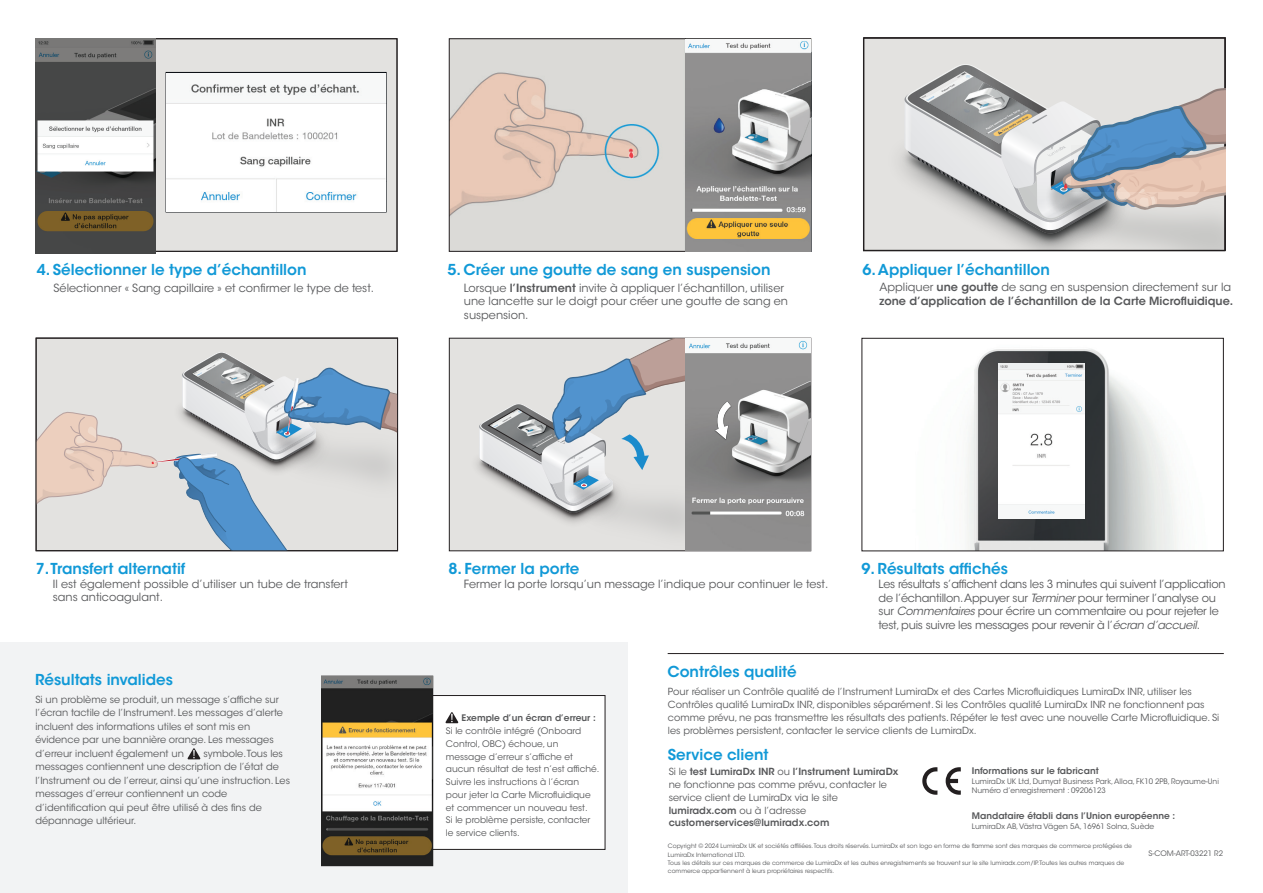
<style>
.page{position:relative;width:1263px;height:893px;background:#fff}
.page>*{position:absolute;margin:0;border:0;box-sizing:border-box;transform-origin:0 0}
.t1{font:600 15px "ITC Avant Garde Std";color:#1199d7}
.t2{font:11.25px/13.5px "ITC Avant Garde Std";color:#57585a}
.t3{font:11.25px/13.5px "ITC Avant Garde Std";letter-spacing:-.02em;color:#57585a}
.t4{font:600 11.25px/13.5px "ITC Avant Garde Std";color:#57585a}
.t5{font:9.75px/13.5px "ITC Avant Garde Std";color:#57585a}
.t6{font:9px/12.8px "ITC Avant Garde Std";color:#57585a}
.t7{font:600 9px "ITC Avant Garde Std";color:#57585a}
.t8{font:7.5px/9.8px "ITC Avant Garde Std";color:#57585a}
.t9{font:6px/8.2px "ITC Avant Garde Std";color:#57585a}
.s1{font-weight:600}
.s2{font-weight:400}
.s3{font-style:italic}
</style>
<div class="page">
<div style="left:36px;top:338px;width:362px;height:213px;background:#e3e2e0"></div>
<img style="left:450px;top:38px;width:361px;height:212px">
<div style="left:0;top:643px;width:628px;height:250px;background:#f2f3f4"></div>
<div style="left:425px;top:695px;width:180px;height:155px;background:#fff;border:1px solid #231f20"></div>
<svg style="left:445px;top:712px;width:13px;height:11px"></svg>
<hr style="left:668px;top:653px;width:556px;height:1px;background:#231f20">
<svg style="left:187px;top:748px;width:14px;height:11px"></svg>
<svg style="left:945px;top:767px;width:16px;height:28px"></svg>
<svg style="left:922px;top:767px;width:15px;height:28px"></svg>
<svg style="left:966px;top:349px;width:212px;height:200px"></svg>
<img style="left:998px;top:364px;width:87px;height:154px">
<div style="left:862px;top:338px;width:361px;height:213px;border:1px solid #231f20"></div>
<div style="left:35px;top:39px;width:362px;height:213px;background:#e3e2e0"></div>
<div style="left:863px;top:38px;width:362px;height:213px;background:#e3e2e0"></div>
<div style="left:166px;top:72px;width:220px;height:140px;border:1px solid #03070d"></div>
<div style="left:449px;top:338px;width:362px;height:213px;background:#e3e2e0;border:1px solid #231f20"></div>
<img style="left:667px;top:513px;width:19px;height:38px">
<img style="left:651px;top:513px;width:16px;height:38px">
<img style="left:520px;top:513px;width:131px;height:38px">
<svg style="left:479px;top:338px;width:207px;height:175px"></svg>
<img style="left:1010px;top:233px;width:215px;height:17px">
<svg style="left:904px;top:64px;width:321px;height:169px"></svg>
<div style="left:449px;top:39px;width:362px;height:213px;border:1px solid #231f20"></div>
<img style="left:685px;top:39px;width:125px;height:212px">
<img style="left:36px;top:38px;width:120px;height:215px">
<img style="left:167px;top:74px;width:218px;height:137px">
<img style="left:686px;top:338px;width:124px;height:213px">
<img style="left:687px;top:373px;width:121px;height:177px">
<img style="left:322px;top:676px;width:111px;height:189px">
<svg style="left:36px;top:352px;width:361px;height:199px"></svg>
<h1 class="t1" style="left:37px;top:260px;width:271px">4. Sélectionner le type d’échantillon</h1>
<p class="t2" style="left:54px;top:281px;width:322px">Sélectionner « Sang capillaire » et confirmer le type de test.</p>
<h1 class="t1" style="left:447px;top:260px;width:324px">5. Créer une goutte de sang en suspension</h1>
<p class="t2" style="left:464px;top:281px;width:326px">Lorsque <span class="s1">l’Instrument</span> invite à appliquer l’échantillon, utiliser une lancette sur le doigt pour créer une goutte de sang en suspension.</p>
<h1 class="t1" style="left:862px;top:260px;width:189px">6. Appliquer l’échantillon</h1>
<p class="t4" style="left:879px;top:280px;width:355px"><span class="s2">Appliquer</span> une goutte <span class="s2">de sang en suspension directement sur la </span>zone d’application de l’échantillon de la Carte Microfluidique.</p>
<h1 class="t1" style="left:36px;top:559px;width:151px">7. Transfert alternatif</h1>
<h1 class="t1" style="left:861px;top:559px;width:148px">9. Résultats affichés</h1>
<h1 class="t1" style="left:449px;top:559px;width:132px">8. Fermer la porte</h1>
<p class="t2" style="left:53px;top:577px;width:297px">Il est également possible d’utiliser un tube de transfert</p>
<p class="t2" style="left:464px;top:578px;width:366px">Fermer la porte lorsqu’un message l’indique pour continuer le test.</p>
<p class="t2" style="left:53px;top:590px;width:112px">sans anticoagulant.</p>
<p class="t3" style="left:878px;top:578px;width:349px">Les résultats s’affichent dans les 3 minutes qui suivent l’application de l’échantillon. Appuyer sur <span class="s3">Terminer</span> pour terminer l’analyse ou sur <span class="s3">Commentaires</span> pour écrire un commentaire ou pour rejeter le test, puis suivre les messages pour revenir à l’<span class="s3">écran d’accueil</span>.</p>
<h1 class="t1" style="left:35px;top:670px;width:139px">Résultats invalides</h1>
<p class="t5" style="left:35px;top:693px;width:249px">Si un problème se produit, un message s’affiche sur l’écran tactile de l’Instrument. Les messages d’alerte incluent des informations utiles et sont mis en évidence par une bannière orange. Les messages d’erreur incluent également un</p>
<p class="t5" style="left:35px;top:747px;width:256px;text-indent:168px">symbole. Tous les messages contiennent une description de l’état de l’Instrument ou de l’erreur, ainsi qu’une instruction. Les messages d’erreur contiennent un code d’identification qui peut être utilisé à des fins de dépannage ultérieur.</p>
<p class="t7" style="left:462px;top:712px;width:136px">Exemple d’un écran d’erreur :</p>
<p class="t6" style="left:446px;top:724px;width:155px">Si le contrôle intégré (Onboard<br>Control, OBC) échoue, un message d’erreur s’affiche et aucun résultat de test n’est affiché.<br>Suivre les instructions à l’écran pour jeter la Carte Microfluidique et commencer un nouveau test.<br>Si le problème persiste, contacter le service clients.</p>
<h1 class="t1" style="left:667px;top:662px;width:131px">Contrôles qualité</h1>
<p class="t5" style="left:668px;top:685px;width:553px;line-height:12.8px">Pour réaliser un Contrôle qualité de l’Instrument LumiraDx et des Cartes Microfluidiques LumiraDx INR, utiliser les Contrôles qualité LumiraDx INR, disponibles séparément. Si les Contrôles qualité LumiraDx INR ne fonctionnent pas comme prévu, ne pas transmettre les résultats des patients. Répéter le test avec une nouvelle Carte Microfluidique. Si les problèmes persistent, contacter le service clients de LumiraDx.</p>
<h1 class="t1" style="left:668px;top:745px;width:102px">Service client</h1>
<p class="t5" style="left:669px;top:766px;width:231px;line-height:12.8px">Si le <span class="s1">test LumiraDx INR</span> ou <span class="s1">l’Instrument LumiraDx </span>ne fonctionne pas comme prévu, contacter le service client de LumiraDx via le site <span class="s1">lumiradx.com</span> ou à l’adresse <span class="s1">customerservices@lumiradx.com</span></p>
<p class="t7" style="left:972px;top:765px;width:128px">Informations sur le fabricant</p>
<p class="t8" style="left:972px;top:776px;width:249px">LumiraDx UK Ltd, Dumyat Business Park, Alloa, FK10 2PB, Royaume-Uni<br>Numéro d’enregistrement : 09206123</p>
<p class="t7" style="left:972px;top:810px;width:205px">Mandataire établi dans l’Union européenne :</p>
<p class="t8" style="left:972px;top:821px;width:184px">LumiraDx AB, Västra Vägen 5A, 16961 Solna, Suède</p>
<p class="t9" style="left:668px;top:842px;width:466px">Copyright © 2024 LumiraDx UK et sociétés affiliées. Tous droits réservés. LumiraDx et son logo en forme de flamme sont des marques de commerce protégées de LumiraDx International LTD.<br>Tous les détails sur ces marques de commerce de LumiraDx et les autres enregistrements se trouvent sur le site lumiradx.com/IP. Toutes les autres marques de commerce appartiennent à leurs propriétaires respectifs.</p>
<p class="t8" style="left:1148px;top:849px;width:76px">S-COM-ART-03221 R2</p>
</div>
